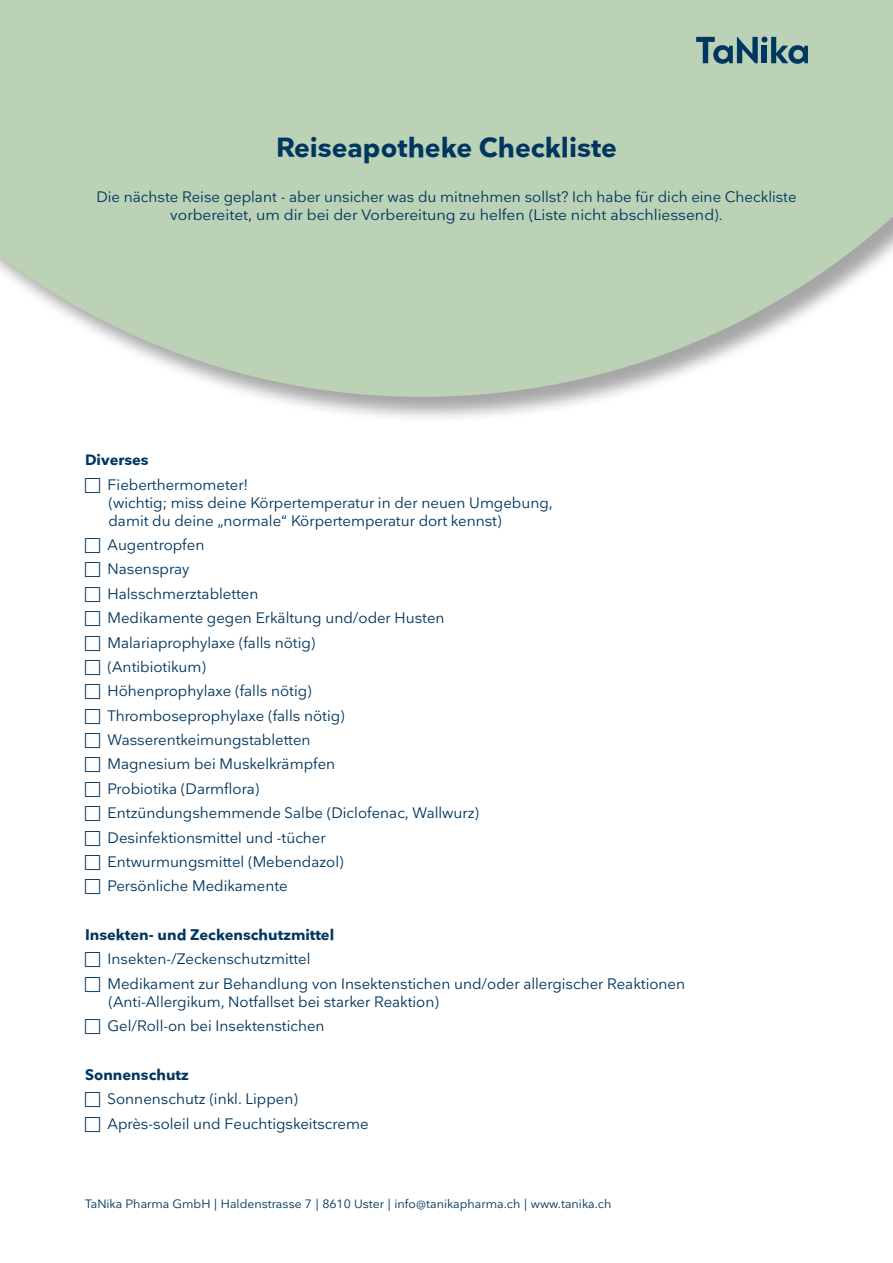
<style>
.page{position:relative;width:893px;height:1263px;background:#fff}
.page>*{position:absolute;margin:0;border:0;box-sizing:border-box;transform-origin:0 0}
.t1{font:700 27px "Nationale";color:#00365f}
.t2{font:15px/24.3px "Nationale";color:#00365f}
.t3{font:700 15px "Nationale";color:#00365f}
.t4{font:12px "Nationale";color:#00365f}
</style>
<div class="page">
<div style="left:0;top:0;width:893px;height:423px;background:#000;opacity:.35"></div>
<svg style="left:0;top:0;width:893px;height:397px;background:#c2d5bc"></svg>
<svg style="left:696px;top:37px;width:112px;height:27px;background:#658a8e"></svg>
<h1 class="t1" style="left:276px;top:130px;width:342px">Reiseapotheke Checkliste</h1>
<p class="t2" style="left:96px;top:187px;width:702px;line-height:18px;text-align:center">Die nächste Reise geplant - aber unsicher was du mitnehmen sollst? Ich habe für dich eine Checkliste vorbereitet, um dir bei der Vorbereitung zu helfen (Liste nicht abschliessend).</p>
<p class="t3" style="left:85px;top:450px;width:65px">Diverses</p>
<p class="t2" style="left:108px;top:475px;width:447px;line-height:18px">Fieberthermometer!<br>(wichtig; miss deine Körpertemperatur in der neuen Umgebung, damit du deine „normale“ Körpertemperatur dort kennst)</p>
<p class="t2" style="left:108px;top:532px;width:373px">Augentropfen<br>Nasenspray<br>Halsschmerztabletten<br>Medikamente gegen Erkältung und/oder Husten<br>Malariaprophylaxe (falls nötig)<br>(Antibiotikum)<br>Höhenprophylaxe (falls nötig)<br>Thromboseprophylaxe (falls nötig)<br>Wasserentkeimungstabletten<br>Magnesium bei Muskelkrämpfen<br>Probiotika (Darmflora)<br>Entzündungshemmende Salbe (Diclofenac, Wallwurz)<br>Desinfektionsmittel und -tücher<br>Entwurmungsmittel (Mebendazol)<br>Persönliche Medikamente</p>
<p class="t3" style="left:85px;top:925px;width:251px">Insekten- und Zeckenschutzmittel</p>
<p class="t2" style="left:108px;top:947px;width:579px">Insekten-/Zeckenschutzmittel<br>Medikament zur Behandlung von Insektenstichen und/oder allergischer Reaktionen</p>
<p class="t2" style="left:108px;top:989px;width:333px">(Anti-Allergikum, Notfallset bei starker Reaktion)<br>Gel/Roll-on bei Insektenstichen</p>
<p class="t3" style="left:85px;top:1065px;width:105px">Sonnenschutz</p>
<p class="t2" style="left:108px;top:1087px;width:262px">Sonnenschutz (inkl. Lippen)<br>Après-soleil und Feuchtigskeitscreme</p>
<p class="t4" style="left:85px;top:1196px;width:528px">TaNika Pharma GmbH | Haldenstrasse 7 | 8610 Uster | info@tanikapharma.ch | www.tanika.ch</p>
</div>
